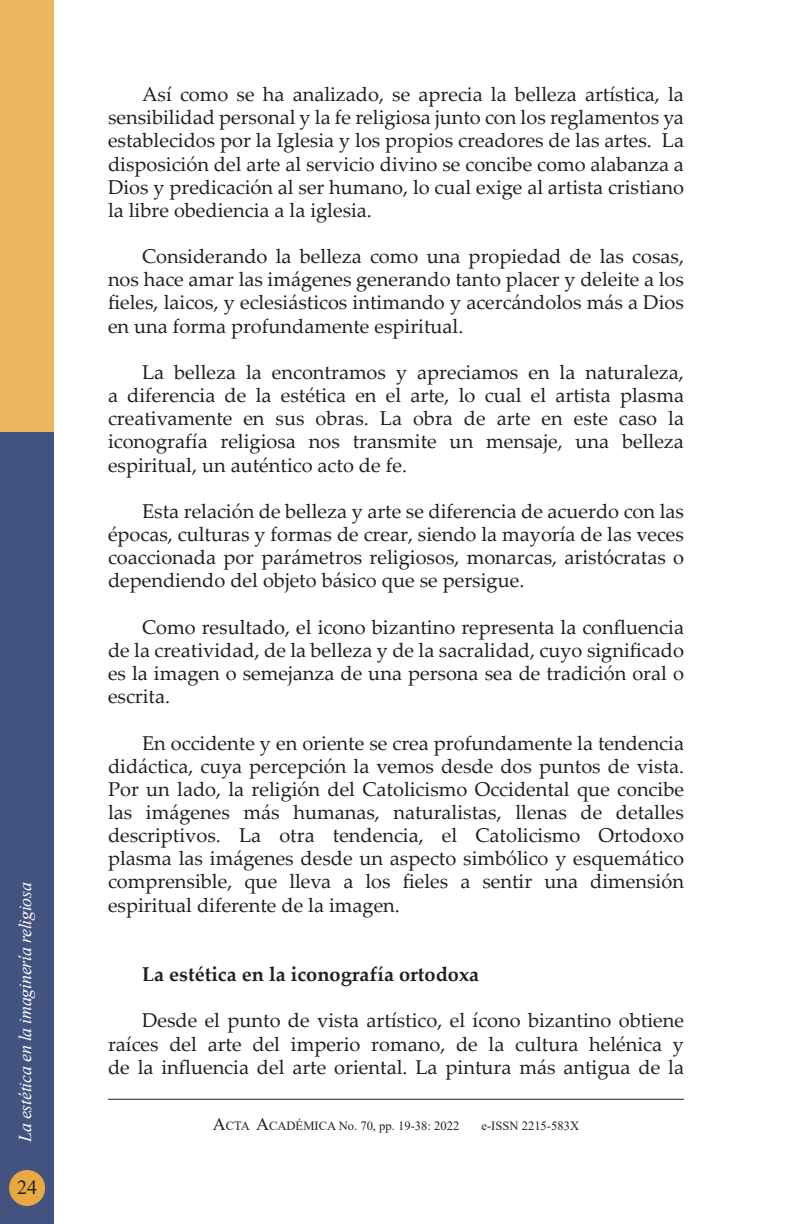
<style>
.page{position:relative;width:792px;height:1224px;background:#fff}
.page>*{position:absolute;margin:0;border:0;box-sizing:border-box;transform-origin:0 0}
.t1{font:20px/23.2px "Palatino Linotype";color:#231f20;text-align:justify}
.t2{font:700 20px "Palatino Linotype";color:#231f20}
.t3{font:20px "Times New Roman";color:#231f20}
.t4{font:italic 18px "Times New Roman";letter-spacing:-.015em;color:#fff}
.t5{font:12.6px "Times New Roman";color:#231f20}
.s1{font-size:18px}
</style>
<div class="page">
<hr style="left:108px;top:1099px;width:576px;height:1px;background:#231f20">
<div style="left:0;top:432px;width:54px;height:792px;background:#41537e"></div>
<div style="left:0;top:0;width:54px;height:432px;background:#ebb65e"></div>
<div style="left:9px;top:1170px;width:36px;height:36px;background:#e8a942;border-radius:50%"></div>
<p class="t4" style="left:13px;top:1142px;width:261px;rotate:-90deg">La estética en la imaginería religiosa</p>
<p class="t3" style="left:17px;top:1174px;width:21px">24</p>
<p class="t1" style="left:108px;top:82px;width:578px;text-indent:34px">Así como se ha analizado, se aprecia la belleza artística, la sensibilidad personal y la fe religiosa junto con los reglamentos ya establecidos por la Iglesia y los propios creadores de las artes. La disposición del arte al servicio divino se concibe como alabanza a Dios y predicación al ser humano, lo cual exige al artista cristiano la libre obediencia a la iglesia.</p>
<p class="t1" style="left:108px;top:244px;width:578px;text-indent:34px">Considerando la belleza como una propiedad de las cosas, nos hace amar las imágenes generando tanto placer y deleite a los fieles, laicos, y eclesiásticos intimando y acercándolos más a Dios en una forma profundamente espiritual.</p>
<p class="t1" style="left:108px;top:360px;width:578px;text-indent:34px">La belleza la encontramos y apreciamos en la naturaleza, a diferencia de la estética en el arte, lo cual el artista plasma creativamente en sus obras. La obra de arte en este caso la iconografía religiosa nos transmite un mensaje, una belleza espiritual, un auténtico acto de fe.</p>
<p class="t1" style="left:108px;top:499px;width:578px;text-indent:34px">Esta relación de belleza y arte se diferencia de acuerdo con las épocas, culturas y formas de crear, siendo la mayoría de las veces coaccionada por parámetros religiosos, monarcas, aristócratas o dependiendo del objeto básico que se persigue.</p>
<p class="t1" style="left:108px;top:615px;width:578px;text-indent:34px">Como resultado, el icono bizantino representa la confluencia de la creatividad, de la belleza y de la sacralidad, cuyo significado es la imagen o semejanza de una persona sea de tradición oral o escrita.</p>
<p class="t1" style="left:108px;top:730px;width:578px;text-indent:34px">En occidente y en oriente se crea profundamente la tendencia didáctica, cuya percepción la vemos desde dos puntos de vista.<br>Por un lado, la religión del Catolicismo Occidental que concibe las imágenes más humanas, naturalistas, llenas de detalles descriptivos. La otra tendencia, el Catolicismo Ortodoxo plasma las imágenes desde un aspecto simbólico y esquemático comprensible, que lleva a los fieles a sentir una dimensión espiritual diferente de la imagen.</p>
<p class="t2" style="left:142px;top:960px;width:339px">La estética en la iconografía ortodoxa</p>
<p class="t1" style="left:108px;top:1008px;width:578px;text-indent:34px">Desde el punto de vista artístico, el ícono bizantino obtiene raíces del arte del imperio romano, de la cultura helénica y de la influencia del arte oriental. La pintura más antigua de la</p>
<p class="t5" style="left:213px;top:1117px;width:248px"><span class="s1">A</span>CTA <span class="s1">A</span>CADÉMICA No. 70, pp. 19-38: 2022</p>
<p class="t5" style="left:481px;top:1117px;width:99px">e-ISSN 2215-583X</p>
</div>
